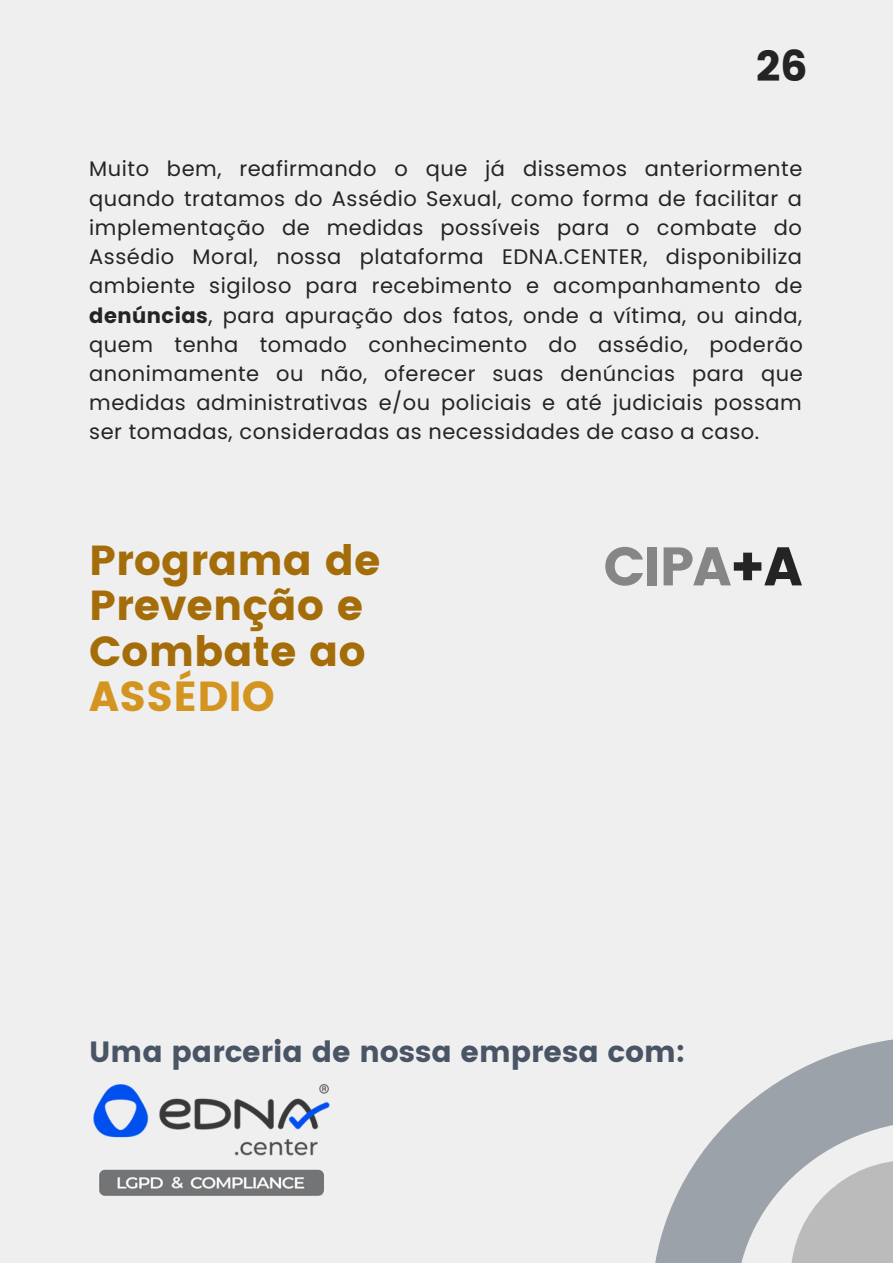
<style>
.page{position:relative;width:893px;height:1264px;background:#fff}
.page>*{position:absolute;margin:0;border:0;box-sizing:border-box;transform-origin:0 0}
.t1{font:54.15px "Poppins";color:#868686}
.t2{font:42.6px "Poppins";color:#242424}
.t3{font:41.85px/45.6px "Poppins";color:#a46d09}
.t4{font:41.85px "Poppins";color:#d39420}
.t5{font:29.25px "Poppins";color:#495465}
.t6{font:21px/29.2px "Poppins";letter-spacing:.025em;color:#242424;text-align:justify}
.s1{font-weight:700}
.s2{color:#242424}
</style>
<div class="page">
<div style="left:0;top:0;width:892px;height:1262px;background:#efefef"></div>
<svg style="left:655px;top:1039px;width:237px;height:223px"></svg>
<svg style="left:789px;top:1159px;width:103px;height:103px"></svg>
<img style="left:93px;top:1084px;width:237px;height:112px">
<p class="t2" style="left:756px;top:42px;width:53px">26</p>
<p class="t6" style="left:89px;top:154px;width:715px">Muito bem, reafirmando o que já dissemos anteriormente quando tratamos do Assédio Sexual, como forma de facilitar a implementação de medidas possíveis para o combate do Assédio Moral, nossa plataforma EDNA.CENTER, disponibiliza ambiente sigiloso para recebimento e acompanhamento de <span class="s1">denúncias</span>, para apuração dos fatos, onde a vítima, ou ainda, quem tenha tomado conhecimento do assédio, poderão anonimamente ou não, oferecer suas denúncias para que medidas administrativas e/ou policiais e até judiciais possam ser tomadas, consideradas as necessidades de caso a caso.</p>
<p class="t3" style="left:89px;top:537px;width:293px">Programa de<br>Prevenção e<br>Combate ao</p>
<p class="t4" style="left:89px;top:672px;width:187px">ASSÉDIO</p>
<p class="t1" style="left:603px;top:535px;width:200px">CIPA<span class="s2">+A</span></p>
<p class="t5" style="left:89px;top:1034px;width:597px">Uma parceria de nossa empresa com:</p>
</div>
